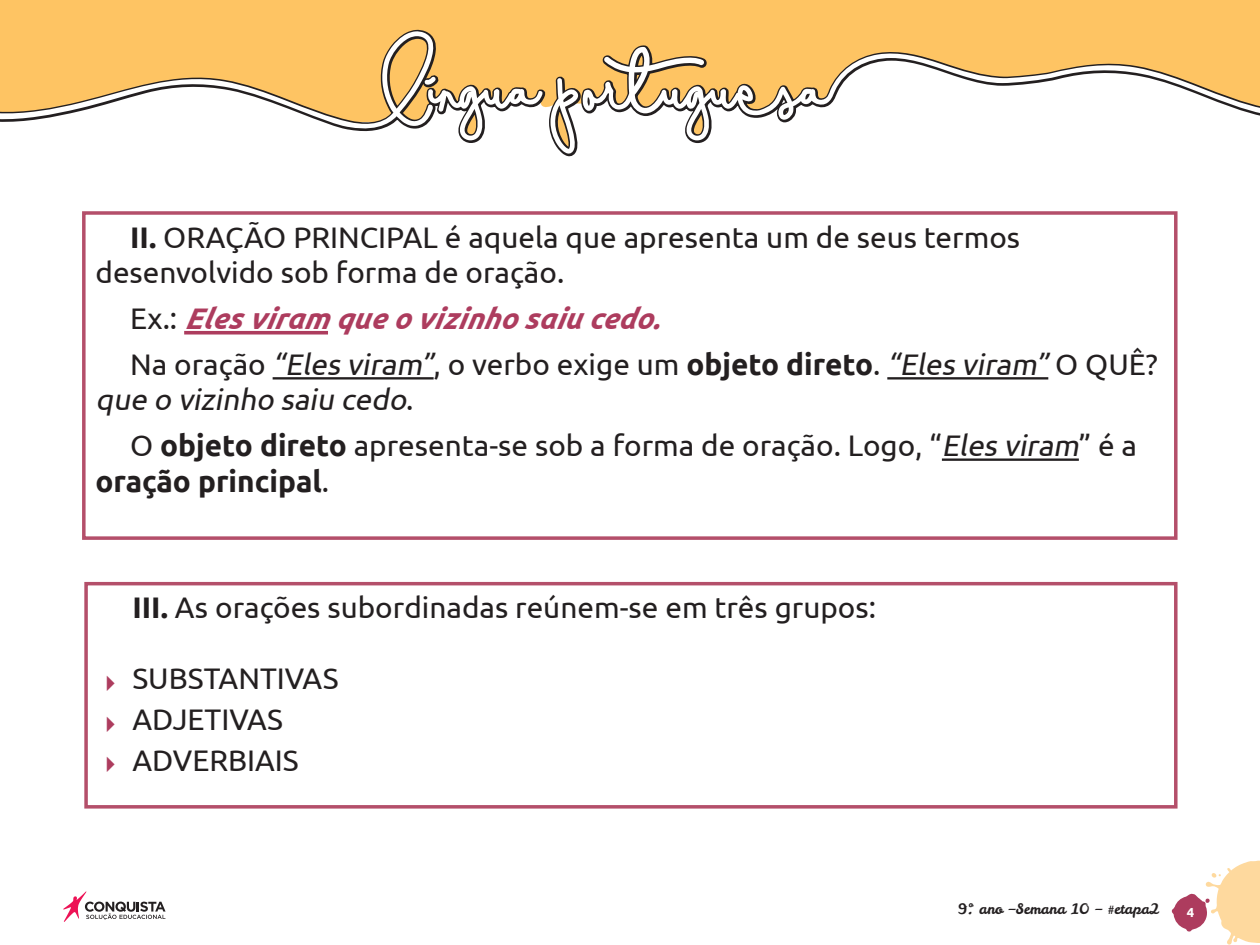
<style>
.page{position:relative;width:1260px;height:945px;background:#fff}
.page>*{position:absolute;margin:0;border:0;box-sizing:border-box;transform-origin:0 0}
._01_Texto_Geral{font:29.75px/35.7px "Ubuntu";color:#231f20}
._01_Texto_Geral-2{font:italic 29.75px/35.7px "Ubuntu";color:#231f20}
._01_Texto_Geral-3{font:italic 700 29.75px "Ubuntu";color:#ad3c5e}
.t1{font:14.35px "Leckerli One";color:#231f20}
.t2{font:700 13.12px "Ubuntu";color:#fff}
.s1{font-weight:700}
.s2{font-weight:400;font-style:normal;color:#231f20}
.s3{font-style:normal}
.s4{font-weight:700;font-style:normal}
.s5{font-style:italic}
</style>
<div class="page">
<svg style="left:1172px;top:861px;width:88px;height:84px"></svg>
<svg style="left:63px;top:891px;width:103px;height:31px"></svg>
<svg style="left:0;top:0;width:1260px;height:157px;background:#fdc970"></svg>
<svg style="left:0;top:31px;width:1260px;height:123px"></svg>
<svg style="left:184px;top:331px;width:144px;height:4px"></svg>
<hr style="left:273px;top:377px;width:161px;height:3px;background:#231f20">
<hr style="left:887px;top:377px;width:161px;height:3px;background:#231f20">
<hr style="left:942px;top:458px;width:137px;height:3px;background:#231f20">
<div style="left:82px;top:211px;width:1096px;height:329px;border:4px solid #b44f6a"></div>
<div style="left:84px;top:582px;width:1094px;height:227px;border:4px solid #b44f6a"></div>
<p class="_01_Texto_Geral" style="left:95px;top:218px;width:926px;text-indent:35px"><span class="s1">II.</span> ORAÇÃO PRINCIPAL é aquela que apresenta um de seus termos desenvolvido sob forma de oração.</p>
<p class="_01_Texto_Geral-3" style="left:130px;top:300px;width:537px"><span class="s2">Ex.:</span> Eles viram que o vizinho saiu cedo.</p>
<p class="_01_Texto_Geral-2" style="left:95px;top:345px;width:1064px;text-indent:35px"><span class="s3">Na oração</span> “Eles viram”<span class="s3">, o verbo exige um</span> <span class="s4">objeto direto</span><span class="s3">.</span> “Eles viram” <span class="s3">O QUÊ? </span>que o vizinho saiu cedo<span class="s3">.</span></p>
<p class="_01_Texto_Geral" style="left:95px;top:427px;width:1043px;text-indent:35px">O <span class="s1">objeto direto</span> apresenta-se sob a forma de oração. Logo, “<span class="s5">Eles viram</span>” é a <span class="s1">oração principal</span>.</p>
<p class="_01_Texto_Geral" style="left:132px;top:589px;width:745px"><span class="s1">III.</span> As orações subordinadas reúnem-se em três grupos:</p>
<p class="_01_Texto_Geral" style="left:132px;top:660px;width:208px">SUBSTANTIVAS</p>
<p class="_01_Texto_Geral" style="left:132px;top:701px;width:152px">ADJETIVAS</p>
<p class="_01_Texto_Geral" style="left:132px;top:741px;width:168px">ADVERBIAIS</p>
<p class="t1" style="left:958px;top:899px;width:203px">9º. ano –Semana 10 – #etapa2</p>
<p class="t2" style="left:1187px;top:905px;width:9px">4</p>
</div>
